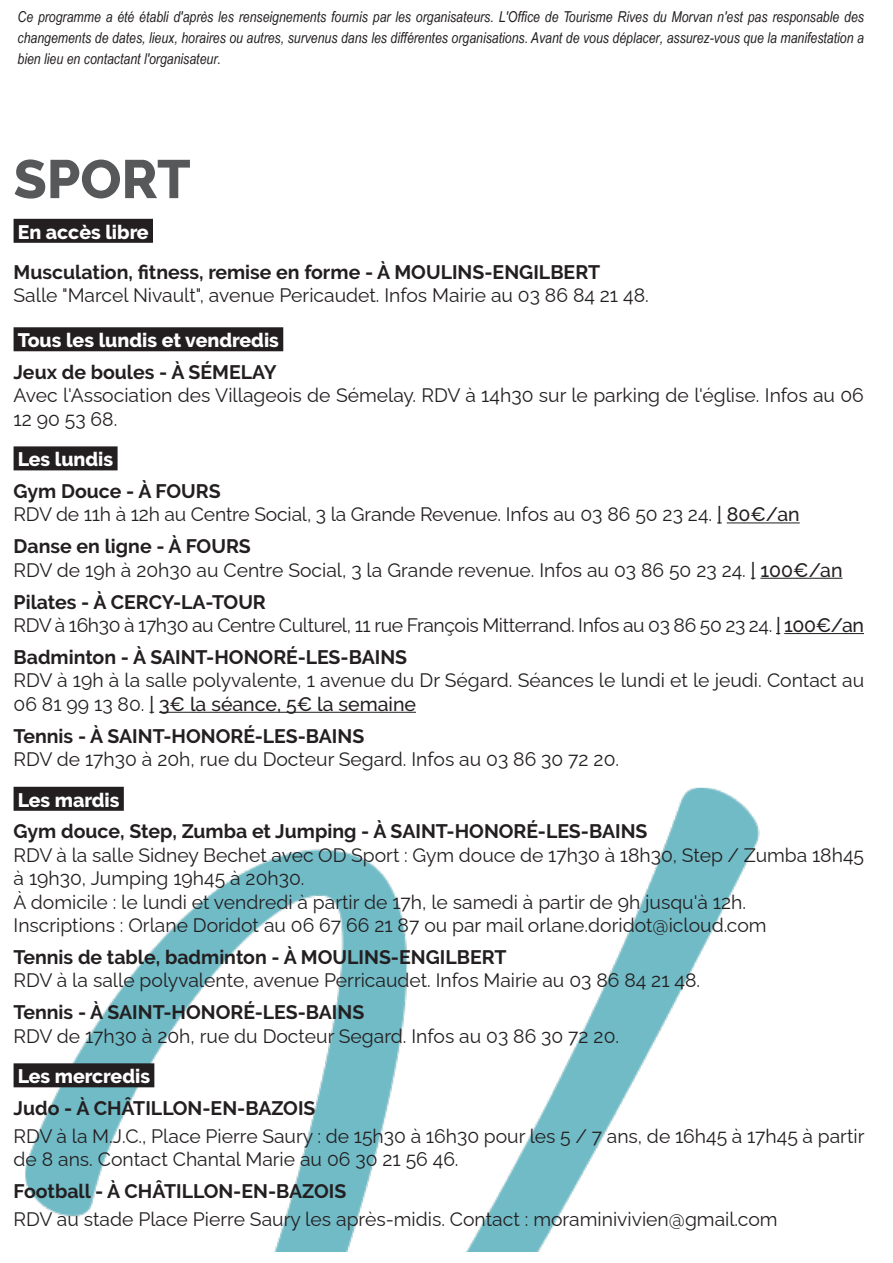
<style>
.page{position:relative;width:893px;height:1263px;background:#fff}
.page>*{position:absolute;margin:0;border:0;box-sizing:border-box;transform-origin:0 0}
.t1{font:800 54px "Raleway";color:#57585a}
.t2{font:19.5px/23.4px "Raleway";color:#231f20}
.t3{font:700 19.5px "Raleway";color:#231f20}
.t4{font:19.5px "Raleway";letter-spacing:-.02em;color:#231f20}
.t5{font:800 19.5px "Raleway";color:#fff}
.t6{font:italic 15px/21px "Arial Narrow";color:#231f20;text-align:justify}
.s1{font-weight:500}
</style>
<div class="page">
<img style="left:13px;top:786px;width:747px;height:465px">
<div style="left:14px;top:219px;width:139px;height:24px;background:#231f20"></div>
<div style="left:14px;top:327px;width:269px;height:24px;background:#231f20"></div>
<div style="left:14px;top:446px;width:104px;height:24px;background:#231f20"></div>
<hr style="left:727px;top:522px;width:73px;height:1px;background:#231f20">
<hr style="left:760px;top:578px;width:82px;height:1px;background:#231f20">
<hr style="left:784px;top:633px;width:80px;height:1px;background:#231f20">
<hr style="left:159px;top:712px;width:257px;height:1px;background:#231f20">
<div style="left:14px;top:787px;width:110px;height:24px;background:#231f20"></div>
<div style="left:14px;top:1063px;width:140px;height:24px;background:#231f20"></div>
<p class="t6" style="left:18px;top:5px;width:848px">Ce programme a été établi d'après les renseignements fournis par les organisateurs. L'Office de Tourisme Rives du Morvan n'est pas responsable des changements de dates, lieux, horaires ou autres, survenus dans les différentes organisations. Avant de vous déplacer, assurez-vous que la manifestation a bien lieu en contactant l'organisateur.</p>
<p class="t1" style="left:14px;top:148px;width:179px">SPORT</p>
<p class="t5" style="left:18px;top:221px;width:132px">En accès libre</p>
<p class="t3" style="left:14px;top:261px;width:588px">Musculation, fitness, remise en forme - À MOULINS-ENGILBERT</p>
<p class="t2" style="left:14px;top:282px;width:637px">Salle "Marcel Nivault", avenue Pericaudet. Infos Mairie au 03 86 84 21 48.</p>
<p class="t5" style="left:18px;top:329px;width:263px">Tous les lundis et vendredis</p>
<p class="t3" style="left:14px;top:361px;width:264px">Jeux de boules - À SÉMELAY</p>
<p class="t2" style="left:14px;top:382px;width:852px">Avec l'Association des Villageois de Sémelay. RDV à 14h30 sur le parking de l'église. Infos au 06<br>12 90 53 68.</p>
<p class="t5" style="left:18px;top:448px;width:97px">Les lundis</p>
<p class="t3" style="left:14px;top:480px;width:209px">Gym Douce - À FOURS</p>
<p class="t2" style="left:14px;top:501px;width:788px">RDV de 11h à 12h au Centre Social, 3 la Grande Revenue. Infos au 03 86 50 23 24. <span class="s1">| 80€/an</span></p>
<p class="t3" style="left:14px;top:535px;width:239px">Danse en ligne - À FOURS</p>
<p class="t2" style="left:14px;top:556px;width:830px">RDV de 19h à 20h30 au Centre Social, 3 la Grande revenue. Infos au 03 86 50 23 24. <span class="s1">| 100€/an</span></p>
<p class="t3" style="left:14px;top:591px;width:254px">Pilates - À CERCY-LA-TOUR</p>
<p class="t4" style="left:14px;top:610px;width:852px">RDV à 16h30 à 17h30 au Centre Culturel, 11 rue François Mitterrand. Infos au 03 86 50 23 24. <span class="s1">| 100€/an</span></p>
<p class="t3" style="left:14px;top:646px;width:395px">Badminton - À SAINT-HONORÉ-LES-BAINS</p>
<p class="t2" style="left:14px;top:667px;width:852px">RDV à 19h à la salle polyvalente, 1 avenue du Dr Ségard. Séances le lundi et le jeudi. Contact au<br>06 81 99 13 80. <span class="s1">| 3€ la séance, 5€ la semaine</span></p>
<p class="t3" style="left:14px;top:725px;width:352px">Tennis - À SAINT-HONORÉ-LES-BAINS</p>
<p class="t2" style="left:14px;top:745px;width:607px">RDV de 17h30 à 20h, rue du Docteur Segard. Infos au 03 86 30 72 20.</p>
<p class="t5" style="left:18px;top:788px;width:103px">Les mardis</p>
<p class="t3" style="left:14px;top:820px;width:635px">Gym douce, Step, Zumba et Jumping - À SAINT-HONORÉ-LES-BAINS</p>
<p class="t2" style="left:14px;top:841px;width:852px">RDV à la salle Sidney Bechet avec OD Sport : Gym douce de 17h30 à 18h30, Step / Zumba 18h45 à 19h30, Jumping 19h45 à 20h30.</p>
<p class="t2" style="left:14px;top:888px;width:734px">À domicile : le lundi et vendredi à partir de 17h, le samedi à partir de 9h jusqu'à 12h.</p>
<p class="t2" style="left:14px;top:911px;width:755px">Inscriptions : Orlane Doridot au 06 67 66 21 87 ou par mail orlane.doridot@icloud.com</p>
<p class="t3" style="left:14px;top:946px;width:495px">Tennis de table, badminton - À MOULINS-ENGILBERT</p>
<p class="t2" style="left:14px;top:966px;width:688px">RDV à la salle polyvalente, avenue Perricaudet. Infos Mairie au 03 86 84 21 48.</p>
<p class="t3" style="left:14px;top:1001px;width:352px">Tennis - À SAINT-HONORÉ-LES-BAINS</p>
<p class="t2" style="left:14px;top:1022px;width:607px">RDV de 17h30 à 20h, rue du Docteur Segard. Infos au 03 86 30 72 20.</p>
<p class="t5" style="left:18px;top:1065px;width:134px">Les mercredis</p>
<p class="t3" style="left:14px;top:1097px;width:303px">Judo - À CHÂTILLON-EN-BAZOIS</p>
<p class="t2" style="left:14px;top:1122px;width:852px">RDV à la M.J.C., Place Pierre Saury : de 15h30 à 16h30 pour les 5 / 7 ans, de 16h45 à 17h45 à partir de 8 ans. Contact Chantal Marie au 06 30 21 56 46.</p>
<p class="t3" style="left:14px;top:1180px;width:334px">Football - À CHÂTILLON-EN-BAZOIS</p>
<p class="t2" style="left:14px;top:1205px;width:766px">RDV au stade Place Pierre Saury les après-midis. Contact : moraminivivien@gmail.com</p>
</div>
